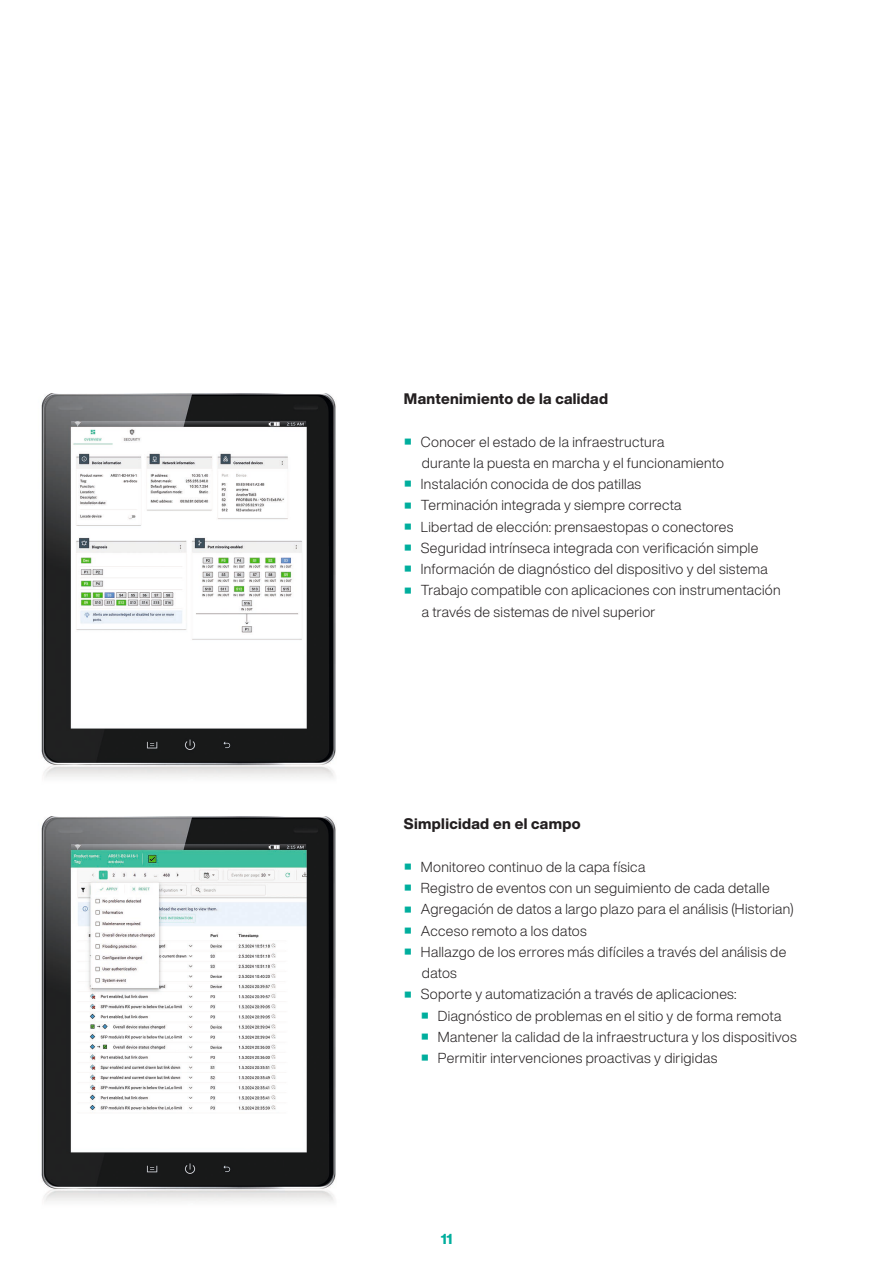
<style>
.page{position:relative;width:893px;height:1263px;background:#fff}
.page>*{position:absolute;margin:0;border:0;box-sizing:border-box;transform-origin:0 0}
.Subhead_10_pt__Schwarz{font:800 15px "Helvetica Now Display";letter-spacing:.025em;color:#231f20}
.t1{font:300 14.25px/21.3px "Helvetica Now Display";letter-spacing:.02em;color:#231f20}
.t2{font:800 14.25px "Helvetica Now Display";color:#00ae9d}
</style>
<div class="page">
<img style="left:41px;top:393px;width:295px;height:385px">
<img style="left:41px;top:816px;width:295px;height:386px">
<p class="Subhead_10_pt__Schwarz" style="left:404px;top:388px;width:206px">Mantenimiento de la calidad</p>
<p class="t1" style="left:422px;top:431px;width:304px;text-indent:-17px"><sup>■</sup> Conocer el estado de la infraestructura<br>durante la puesta en marcha y el funcionamiento</p>
<p class="t1" style="left:405px;top:473px;width:238px"><sup>■</sup> Instalación conocida de dos patillas</p>
<p class="t1" style="left:405px;top:494px;width:278px"><sup>■</sup> Terminación integrada y siempre correcta</p>
<p class="t1" style="left:405px;top:516px;width:330px"><sup>■</sup> Libertad de elección: prensaestopas o conectores</p>
<p class="t1" style="left:405px;top:537px;width:355px"><sup>■</sup> Seguridad intrínseca integrada con verificación simple</p>
<p class="t1" style="left:405px;top:558px;width:364px"><sup>■</sup> Información de diagnóstico del dispositivo y del sistema</p>
<p class="t1" style="left:422px;top:579px;width:360px;text-indent:-17px"><sup>■</sup> Trabajo compatible con aplicaciones con instrumentación a través de sistemas de nivel superior</p>
<p class="Subhead_10_pt__Schwarz" style="left:404px;top:813px;width:178px">Simplicidad en el campo</p>
<p class="t1" style="left:405px;top:856px;width:242px"><sup>■</sup> Monitoreo continuo de la capa física</p>
<p class="t1" style="left:405px;top:877px;width:366px"><sup>■</sup> Registro de eventos con un seguimiento de cada detalle</p>
<p class="t1" style="left:405px;top:898px;width:390px"><sup>■</sup> Agregación de datos a largo plazo para el análisis (Historian)</p>
<p class="t1" style="left:405px;top:920px;width:184px"><sup>■</sup> Acceso remoto a los datos</p>
<p class="t1" style="left:422px;top:941px;width:366px;text-indent:-17px"><sup>■</sup> Hallazgo de los errores más difíciles a través del análisis de datos</p>
<p class="t1" style="left:405px;top:983px;width:333px"><sup>■</sup> Soporte y automatización a través de aplicaciones:</p>
<p class="t1" style="left:422px;top:1005px;width:361px"><sup>■</sup> Diagnóstico de problemas en el sitio y de forma remota</p>
<p class="t1" style="left:422px;top:1026px;width:376px"><sup>■</sup> Mantener la calidad de la infraestructura y los dispositivos</p>
<p class="t1" style="left:422px;top:1047px;width:297px"><sup>■</sup> Permitir intervenciones proactivas y dirigidas</p>
<p class="t2" style="left:441px;top:1229px;width:13px">11</p>
</div>
